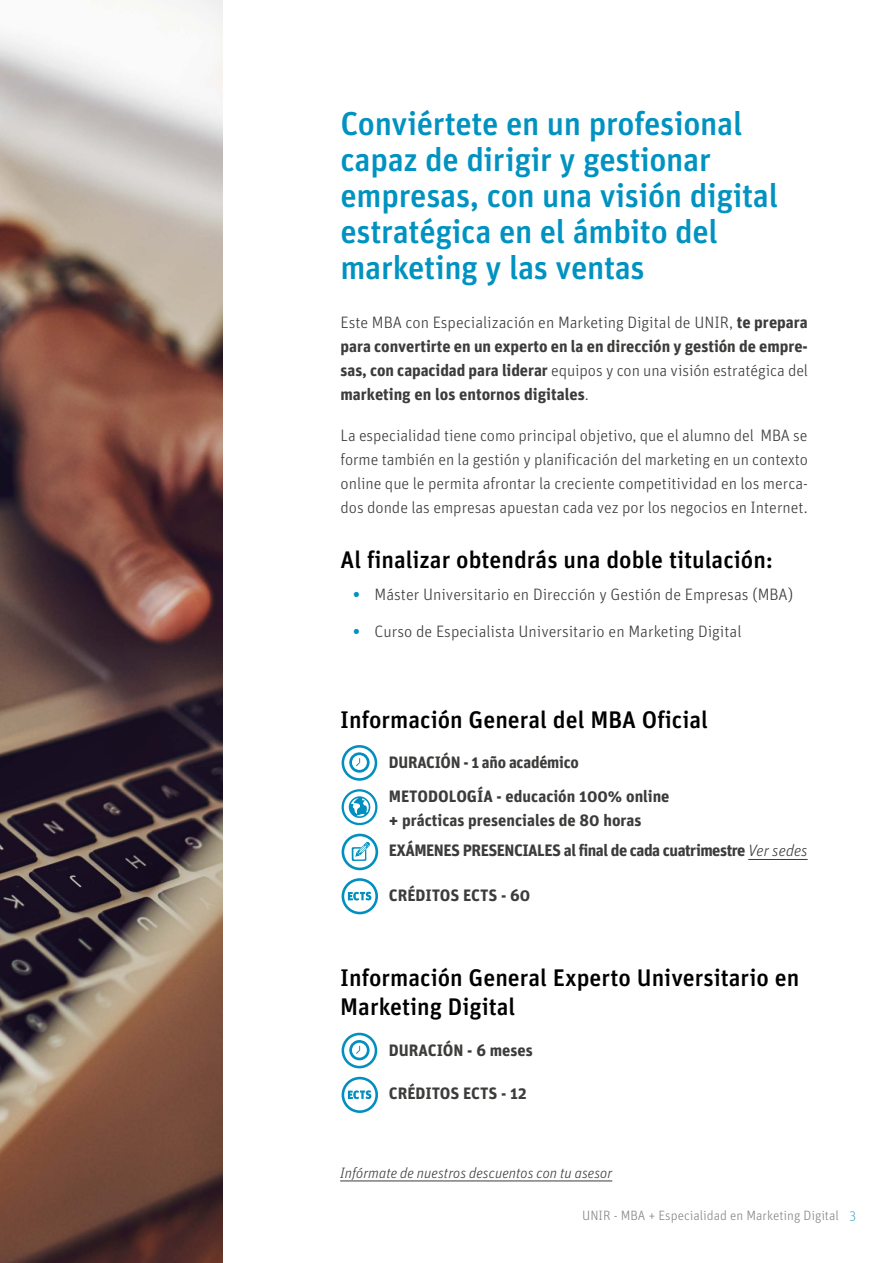
<style>
.page{position:relative;width:893px;height:1263px;background:#fff}
.page>*{position:absolute;margin:0;border:0;box-sizing:border-box;transform-origin:0 0}
.t1{font:500 33px/36px "Unit OT";letter-spacing:-.01em;color:#0092c0}
.t2{font:500 24px/28.8px "Unit OT";color:#000}
.t3{font:300 16.5px/24px "Unit OT";color:#3c3c3b;text-align:justify}
.t4{font:700 16.5px/24px "Unit OT";color:#3c3c3b;text-align:justify}
.t5{font:700 16.5px "Unit OT";letter-spacing:-.03em;color:#3c3c3b}
.t6{font:italic 300 15px "Unit OT";color:#3c3c3b}
.t7{font:300 13.5px "Unit OT";color:#878787}
.s1{font-weight:300}
.s2{font-weight:700;color:#0092c0}
.s3{font-weight:300;font-style:italic}
.s4{color:#4eaece}
</style>
<div class="page">
<img style="left:0;top:0;width:223px;height:1263px">
<svg style="left:342px;top:1033px;width:35px;height:35px"></svg>
<svg style="left:342px;top:1077px;width:36px;height:36px"></svg>
<svg style="left:342px;top:745px;width:35px;height:36px"></svg>
<hr style="left:748px;top:859px;width:60px;height:1px;background:#3c3c3b">
<svg style="left:342px;top:834px;width:36px;height:36px"></svg>
<svg style="left:342px;top:878px;width:36px;height:36px"></svg>
<svg style="left:342px;top:789px;width:35px;height:36px"></svg>
<hr style="left:340px;top:1180px;width:272px;height:1px;background:#3c3c3b">
<h1 class="t1" style="left:340px;top:105px;width:439px">Conviértete en un profesional capaz de dirigir y gestionar empresas, con una visión digital estratégica en el ámbito del marketing y las ventas</h1>
<p class="t4" style="left:340px;top:310px;width:469px"><span class="s1">Este MBA con Especialización en Marketing Digital de UNIR,</span> te prepara para convertirte en un experto en la en dirección y gestión de empre&shy;sas, con capacidad para liderar <span class="s1">equipos y con una visión estratégica del </span>marketing en los entornos digitales<span class="s1">.</span></p>
<p class="t3" style="left:340px;top:424px;width:469px">La especialidad tiene como principal objetivo, que el alumno del MBA se forme también en la gestión y planificación del marketing en un contexto online que le permita afrontar la creciente competitividad en los merca&shy;dos donde las empresas apuestan cada vez por los negocios en Internet.</p>
<h2 class="t2" style="left:340px;top:544px;width:434px">Al finalizar obtendrás una doble titulación:</h2>
<p class="t3" style="left:353px;top:582px;width:441px"><span class="s2">•</span> Máster Universitario en Dirección y Gestión de Empresas (MBA)</p>
<p class="t3" style="left:353px;top:619px;width:390px"><span class="s2">•</span> Curso de Especialista Universitario en Marketing Digital</p>
<h2 class="t2" style="left:340px;top:705px;width:369px">Información General del MBA Oficial</h2>
<p class="t4" style="left:389px;top:750px;width:192px">DURACIÓN - 1 año académico</p>
<p class="t4" style="left:389px;top:784px;width:282px">METODOLOGÍA - educación 100% online + prácticas presenciales de 80 horas</p>
<p class="t5" style="left:389px;top:840px;width:420px">EXÁMENES PRESENCIALES al final de cada cuatrimestre <span class="s3">Ver sedes</span></p>
<p class="t4" style="left:389px;top:883px;width:143px">CRÉDITOS ECTS - 60</p>
<h2 class="t2" style="left:340px;top:963px;width:461px">Información General Experto Universitario en<br>Marketing Digital</h2>
<p class="t4" style="left:389px;top:1037px;width:146px">DURACIÓN - 6 meses</p>
<p class="t4" style="left:389px;top:1081px;width:139px">CRÉDITOS ECTS - 12</p>
<p class="t6" style="left:340px;top:1164px;width:274px">Infórmate de nuestros descuentos con tu asesor</p>
<p class="t7" style="left:582px;top:1207px;width:275px">UNIR - MBA + Especialidad en Marketing Digital <span class="s4">3</span></p>
</div>
